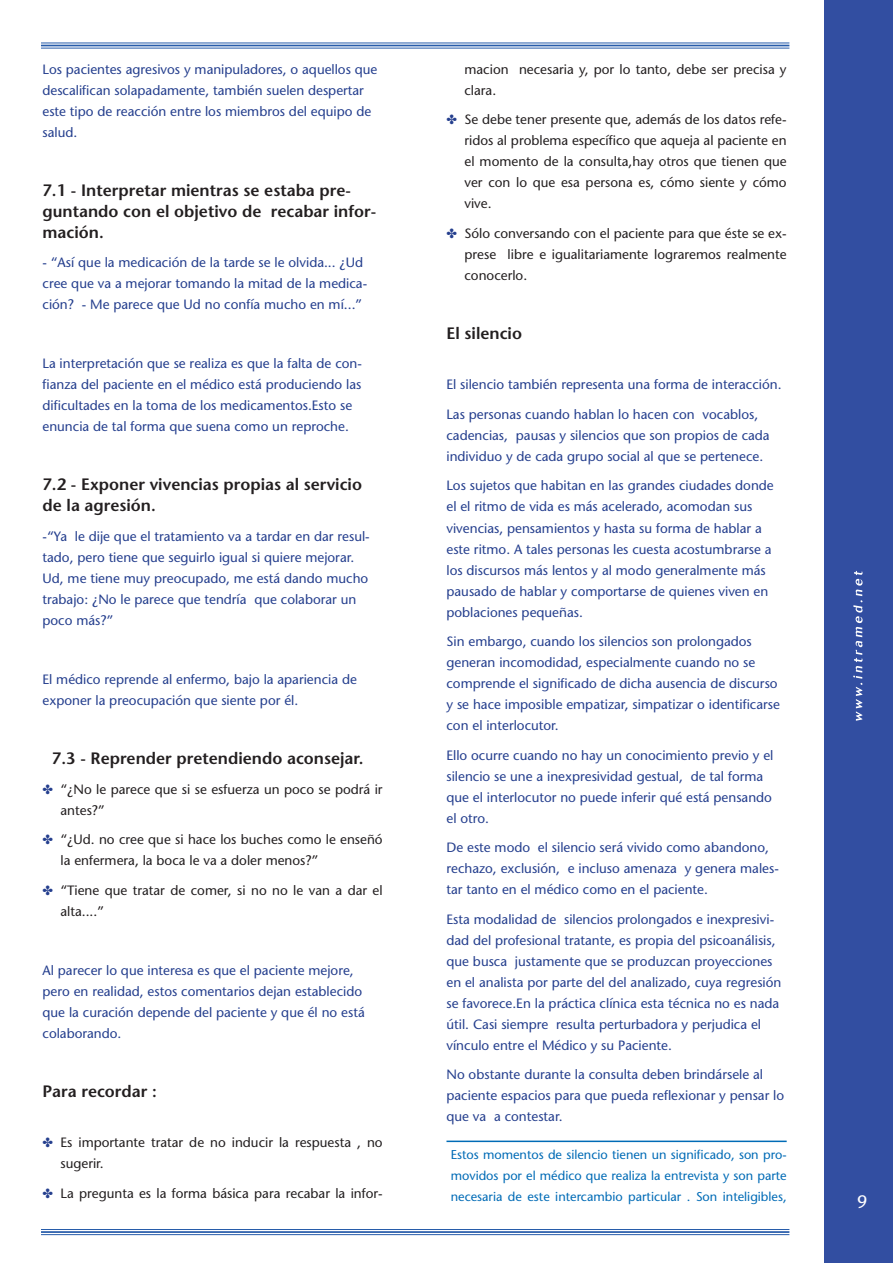
<style>
.page{position:relative;width:893px;height:1263px;background:#fff}
.page>*{position:absolute;margin:0;border:0;box-sizing:border-box;transform-origin:0 0}
.t1{font:600 16.5px/21px "Stone Sans";color:#231f20}
.t2{font:13.5px/21px "Stone Sans";color:#253f8e}
.t3{font:13.5px/21px "Stone Sans";color:#231f20}
.t4{font:12.75px/21px "Stone Sans";color:#006bb6;text-align:justify}
</style>
<div class="page">
<div style="left:825px;top:0;width:68px;height:1263px;background:#324ea1"></div>
<hr style="left:41px;top:43px;width:748px;height:1px;background:#275caa">
<hr style="left:41px;top:45px;width:748px;height:1px;background:#275caa">
<hr style="left:41px;top:48px;width:748px;height:1px;background:#275caa">
<hr style="left:41px;top:1229px;width:748px;height:1px;background:#275caa">
<hr style="left:41px;top:1231px;width:748px;height:2px;background:#275caa">
<hr style="left:41px;top:1234px;width:748px;height:1px;background:#275caa">
<svg style="left:853px;top:571px;width:9px;height:150px"></svg>
<hr style="left:446px;top:1140px;width:341px;height:2px;background:#006bb6">
<p class="t2" style="left:43px;top:59px;width:336px">Los pacientes agresivos y manipuladores, o aquellos que descalifican solapadamente, también suelen despertar este tipo de reacción entre los miembros del equipo de salud.</p>
<p class="t1" style="left:43px;top:180px;width:335px">7.1 - Interpretar mientras se estaba pre&shy;guntando con el objetivo de recabar infor&shy;mación.</p>
<p class="t2" style="left:43px;top:252px;width:326px">- “Así que la medicación de la tarde se le olvida... ¿Ud cree que va a mejorar tomando la mitad de la medica&shy;ción? - Me parece que Ud no confía mucho en mí...”</p>
<p class="t2" style="left:43px;top:353px;width:321px">La interpretación que se realiza es que la falta de con&shy;fianza del paciente en el médico está produciendo las dificultades en la toma de los medicamentos.Esto se enuncia de tal forma que suena como un reproche.</p>
<p class="t1" style="left:43px;top:474px;width:321px">7.2 - Exponer vivencias propias al servicio de la agresión.</p>
<p class="t2" style="left:43px;top:526px;width:329px">-“Ya le dije que el tratamiento va a tardar en dar resul&shy;tado, pero tiene que seguirlo igual si quiere mejorar.<br>Ud, me tiene muy preocupado, me está dando mucho trabajo: ¿No le parece que tendría que colaborar un poco más?”</p>
<p class="t2" style="left:43px;top:669px;width:316px">El médico reprende al enfermo, bajo la apariencia de exponer la preocupación que siente por él.</p>
<p class="t1" style="left:52px;top:748px;width:313px">7.3 - Reprender pretendiendo aconsejar.</p>
<p class="t3" style="left:61px;top:778px;width:324px">“¿No le parece que si se esfuerza un poco se podrá ir antes?”</p>
<p class="t3" style="left:61px;top:829px;width:324px">“¿Ud. no cree que si hace los buches como le enseñó la enfermera, la boca le va a doler menos?”</p>
<p class="t3" style="left:61px;top:879px;width:324px">“Tiene que tratar de comer, si no no le van a dar el alta....”</p>
<p class="t2" style="left:43px;top:959px;width:324px">Al parecer lo que interesa es que el paciente mejore, pero en realidad, estos comentarios dejan establecido que la curación depende del paciente y que él no está colaborando.</p>
<p class="t1" style="left:43px;top:1080px;width:116px">Para recordar :</p>
<p class="t3" style="left:61px;top:1132px;width:324px">Es importante tratar de no inducir la respuesta , no sugerir.</p>
<p class="t3" style="left:61px;top:1182px;width:324px">La pregunta es la forma básica para recabar la infor-</p>
<p class="t3" style="left:464px;top:59px;width:324px">macion necesaria y, por lo tanto, debe ser precisa y clara.</p>
<p class="t3" style="left:464px;top:109px;width:324px;text-align:justify">Se debe tener presente que, además de los datos refe&shy;ridos al problema específico que aqueja al paciente en el momento de la consulta,hay otros que tienen que ver con lo que esa persona es, cómo siente y cómo vive.</p>
<p class="t3" style="left:464px;top:223px;width:324px;text-align:justify">Sólo conversando con el paciente para que éste se ex&shy;prese libre e igualitariamente lograremos realmente conocerlo.</p>
<p class="t1" style="left:446px;top:323px;width:77px">El silencio</p>
<p class="t2" style="left:446px;top:370px;width:337px;line-height:29.5px">El silencio también representa una forma de interacción.<br>Las personas cuando hablan lo hacen con vocablos,</p>
<p class="t2" style="left:446px;top:425px;width:325px">cadencias, pausas y silencios que son propios de cada individuo y de cada grupo social al que se pertenece.</p>
<p class="t2" style="left:446px;top:475px;width:329px">Los sujetos que habitan en las grandes ciudades donde el el ritmo de vida es más acelerado, acomodan sus vivencias, pensamientos y hasta su forma de hablar a este ritmo. A tales personas les cuesta acostumbrarse a los discursos más lentos y al modo generalmente más pausado de hablar y comportarse de quienes viven en poblaciones pequeñas.</p>
<p class="t2" style="left:446px;top:631px;width:335px">Sin embargo, cuando los silencios son prolongados generan incomodidad, especialmente cuando no se comprende el significado de dicha ausencia de discurso y se hace imposible empatizar, simpatizar o identificarse con el interlocutor.</p>
<p class="t2" style="left:446px;top:744px;width:328px">Ello ocurre cuando no hay un conocimiento previo y el silencio se une a inexpresividad gestual, de tal forma que el interlocutor no puede inferir qué está pensando el otro.</p>
<p class="t2" style="left:446px;top:837px;width:334px">De este modo el silencio será vivido como abandono, rechazo, exclusión, e incluso amenaza y genera males&shy;tar tanto en el médico como en el paciente.</p>
<p class="t2" style="left:446px;top:908px;width:336px">Esta modalidad de silencios prolongados e inexpresivi&shy;dad del profesional tratante, es propia del psicoanálisis, que busca justamente que se produzcan proyecciones en el analista por parte del del analizado, cuya regresión se favorece.En la práctica clínica esta técnica no es nada útil. Casi siempre resulta perturbadora y perjudica el vínculo entre el Médico y su Paciente.</p>
<p class="t2" style="left:446px;top:1064px;width:339px">No obstante durante la consulta deben brindársele al paciente espacios para que pueda reflexionar y pensar lo que va a contestar.</p>
<p class="t4" style="left:451px;top:1144px;width:337px">Estos momentos de silencio tienen un significado, son pro&shy;movidos por el médico que realiza la entrevista y son parte necesaria de este intercambio particular . Son inteligibles,</p>
</div>
